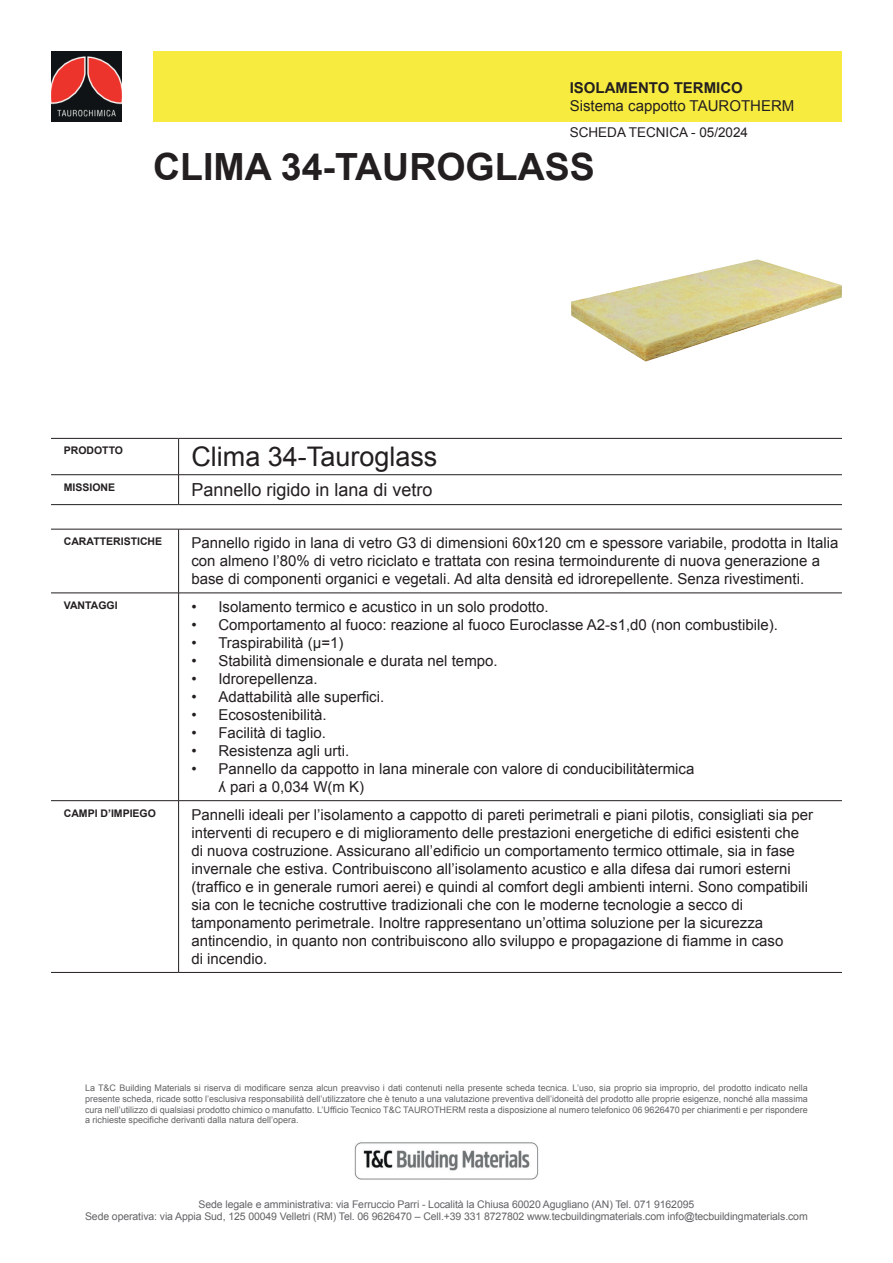
<style>
.page{position:relative;width:893px;height:1263px;background:#fff}
.page>*{position:absolute;margin:0;border:0;box-sizing:border-box;transform-origin:0 0}
.t1{font:700 37.5px "Arial";color:#231f20}
.t2{font:27px "Arial";color:#231f20}
.t3{font:18px "Arial";color:#231f20}
.t4{font:15px/18px "Arial";color:#231f20}
.t5{font:700 15px "Arial";color:#231f20}
.t6{font:13.5px "Arial";color:#231f20}
.t7{font:10.5px/12.6px "Arial";letter-spacing:-.01em;color:#636366;text-align:center}
.t8{font:700 10.5px "Arial";color:#231f20}
.t9{font:9px/10.8px "Arial";color:#636366;text-align:justify}
</style>
<div class="page">
<div style="left:153px;top:51px;width:689px;height:70px;background:#f8eb40"></div>
<img style="left:51px;top:51px;width:71px;height:70px">
<img style="left:354px;top:1142px;width:185px;height:38px">
<hr style="left:178px;top:439px;width:1px;height:35px;background:#231f20">
<hr style="left:51px;top:474px;width:128px;height:1px;background:#231f20">
<hr style="left:179px;top:474px;width:663px;height:1px;background:#231f20">
<svg style="left:178px;top:475px;width:1px;height:29px"></svg>
<hr style="left:51px;top:504px;width:128px;height:1px;background:#231f20">
<hr style="left:179px;top:504px;width:663px;height:1px;background:#231f20">
<hr style="left:51px;top:529px;width:128px;height:1px;background:#231f20">
<hr style="left:179px;top:529px;width:663px;height:1px;background:#231f20">
<hr style="left:178px;top:529px;width:1px;height:64px;background:#231f20">
<hr style="left:51px;top:593px;width:128px;height:1px;background:#231f20">
<hr style="left:179px;top:593px;width:663px;height:1px;background:#231f20">
<hr style="left:178px;top:593px;width:1px;height:207px;background:#231f20">
<hr style="left:51px;top:800px;width:128px;height:1px;background:#231f20">
<hr style="left:179px;top:800px;width:663px;height:1px;background:#231f20">
<hr style="left:178px;top:801px;width:1px;height:171px;background:#231f20">
<hr style="left:51px;top:972px;width:128px;height:1px;background:#231f20">
<hr style="left:179px;top:972px;width:663px;height:1px;background:#231f20">
<hr style="left:51px;top:438px;width:128px;height:1px;background:#231f20">
<hr style="left:179px;top:438px;width:663px;height:1px;background:#231f20">
<img style="left:571px;top:259px;width:271px;height:102px">
<p class="t5" style="left:570px;top:77px;width:175px">ISOLAMENTO TERMICO</p>
<p class="t4" style="left:570px;top:96px;width:226px">Sistema cappotto TAUROTHERM</p>
<p class="t6" style="left:570px;top:124px;width:180px">SCHEDA TECNICA - 05/2024</p>
<h1 class="t1" style="left:153px;top:142px;width:443px">CLIMA 34-TAUROGLASS</h1>
<p class="t8" style="left:64px;top:444px;width:61px">PRODOTTO</p>
<h2 class="t2" style="left:191px;top:439px;width:248px">Clima 34-Tauroglass</h2>
<p class="t8" style="left:64px;top:480px;width:53px">MISSIONE</p>
<p class="t3" style="left:191px;top:478px;width:243px">Pannello rigido in lana di vetro</p>
<p class="t8" style="left:64px;top:534px;width:100px">CARATTERISTICHE</p>
<p class="t4" style="left:191px;top:534px;width:648px">Pannello rigido in lana di vetro G3 di dimensioni 60x120 cm e spessore variabile, prodotta in Italia con almeno l’80% di vetro riciclato e trattata con resina termoindurente di nuova generazione a base di componenti organici e vegetali. Ad alta densità ed idrorepellente. Senza rivestimenti.</p>
<p class="t8" style="left:64px;top:598px;width:55px">VANTAGGI</p>
<p class="t4" style="left:191px;top:598px;width:359px">• Isolamento termico e acustico in un solo prodotto.</p>
<p class="t4" style="left:191px;top:616px;width:588px">• Comportamento al fuoco: reazione al fuoco Euroclasse A2-s1,d0 (non combustibile).</p>
<p class="t4" style="left:191px;top:634px;width:154px">• Traspirabilità (µ=1)</p>
<p class="t4" style="left:191px;top:652px;width:308px">• Stabilità dimensionale e durata nel tempo.</p>
<p class="t4" style="left:191px;top:670px;width:128px">• Idrorepellenza.</p>
<p class="t4" style="left:191px;top:688px;width:194px">• Adattabilità alle superfici.</p>
<p class="t4" style="left:191px;top:706px;width:137px">• Ecosostenibilità.</p>
<p class="t4" style="left:191px;top:724px;width:136px">• Facilità di taglio.</p>
<p class="t4" style="left:191px;top:742px;width:159px">• Resistenza agli urti.</p>
<p class="t4" style="left:230px;top:760px;width:466px;text-indent:-39px">• Pannello da cappotto in lana minerale con valore di conducibilitàtermica pari a 0,034 W(m K)</p>
<p class="t8" style="left:64px;top:806px;width:94px">CAMPI D’IMPIEGO</p>
<p class="t4" style="left:191px;top:806px;width:623px">Pannelli ideali per l’isolamento a cappotto di pareti perimetrali e piani pilotis, consigliati sia per interventi di recupero e di miglioramento delle prestazioni energetiche di edifici esistenti che di nuova costruzione. Assicurano all’edificio un comportamento termico ottimale, sia in fase invernale che estiva. Contribuiscono all’isolamento acustico e alla difesa dai rumori esterni (traffico e in generale rumori aerei) e quindi al comfort degli ambienti interni. Sono compatibili sia con le tecniche costruttive tradizionali che con le moderne tecnologie a secco di tamponamento perimetrale. Inoltre rappresentano un’ottima soluzione per la sicurezza antincendio, in quanto non contribuiscono allo sviluppo e propagazione di fiamme in caso<br>di incendio.</p>
<p class="t9" style="left:85px;top:1082px;width:724px">La T&amp;C Building Materials si riserva di modificare senza alcun preavviso i dati contenuti nella presente scheda tecnica. L’uso, sia proprio sia improprio, del prodotto indicato nella presente scheda, ricade sotto l’esclusiva responsabilità dell’utilizzatore che è tenuto a una valutazione preventiva dell’idoneità del prodotto alle proprie esigenze, nonché alla massima cura nell’utilizzo di qualsiasi prodotto chimico o manufatto. L’Ufficio Tecnico T&amp;C TAUROTHERM resta a disposizione al numero telefonico 06 9626470 per chiarimenti e per rispondere a richieste specifiche derivanti dalla natura dell’opera.</p>
<p class="t7" style="left:85px;top:1198px;width:724px">Sede legale e amministrativa: via Ferruccio Parri - Località la Chiusa 60020 Agugliano (AN) Tel. 071 9162095<br>Sede operativa: via Appia Sud, 125 00049 Velletri (RM) Tel. 06 9626470 – Cell.+39 331 8727802 www.tecbuildingmaterials.com info@tecbuildingmaterials.com</p>
</div>
